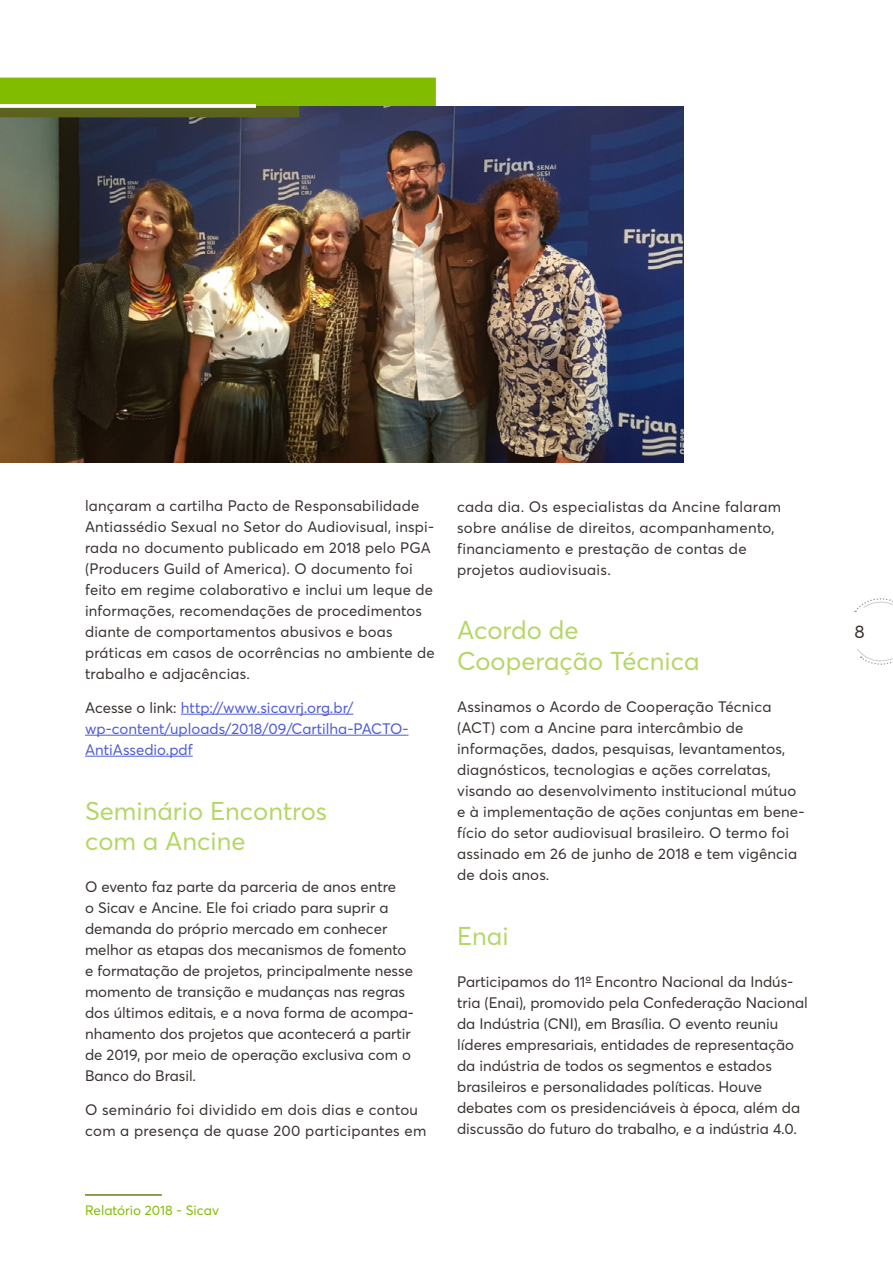
<style>
.page{position:relative;width:893px;height:1263px;background:#fff}
.page>*{position:absolute;margin:0;border:0;box-sizing:border-box;transform-origin:0 0}
.t1{font:25.5px/30.6px "Averta";color:#b4d766}
.t2{font:18px "Averta";color:#393230}
.t3{font:15px/21px "Averta";letter-spacing:.005em;color:#393230}
.t4{font:15px/21px "Averta";color:#4f5cd6}
.t5{font:13.5px "Averta";color:#82bc00}
.s1{color:#393230}
</style>
<div class="page">
<svg style="left:854px;top:598px;width:39px;height:67px"></svg>
<hr style="left:85px;top:1194px;width:77px;height:1px;background:#5a621c">
<hr style="left:181px;top:714px;width:172px;height:1px;background:#4f5cd6">
<hr style="left:85px;top:735px;width:323px;height:1px;background:#4f5cd6">
<hr style="left:85px;top:756px;width:108px;height:1px;background:#4f5cd6">
<img style="left:0;top:106px;width:684px;height:356px">
<div style="left:0;top:78px;width:436px;height:28px;background:#82bc00"></div>
<div style="left:0;top:106px;width:299px;height:11px;background:#5a621c"></div>
<svg style="left:0;top:104px;width:256px;height:4px"></svg>
<p class="t3" style="left:85px;top:495px;width:351px">lançaram a cartilha Pacto de Responsabilidade Antiassédio Sexual no Setor do Audiovisual, inspi&shy;rada no documento publicado em 2018 pelo PGA (Producers Guild of America). O documento foi feito em regime colaborativo e inclui um leque de informações, recomendações de procedimentos diante de comportamentos abusivos e boas práticas em casos de ocorrências no ambiente de trabalho e adjacências.</p>
<p class="t4" style="left:85px;top:696px;width:325px"><span class="s1">Acesse o link:</span> http://www.sicavrj.org.br/ wp-content/uploads/2018/09/Cartilha-PACTO-<br>AntiAssedio.pdf</p>
<h1 class="t1" style="left:85px;top:794px;width:244px">Seminário Encontros com a Ancine</h1>
<p class="t3" style="left:85px;top:876px;width:330px">O evento faz parte da parceria de anos entre<br>o Sicav e Ancine. Ele foi criado para suprir a demanda do próprio mercado em conhecer melhor as etapas dos mecanismos de fomento e formatação de projetos, principalmente nesse momento de transição e mudanças nas regras dos últimos editais, e a nova forma de acompa&shy;nhamento dos projetos que acontecerá a partir de 2019, por meio de operação exclusiva com o Banco do Brasil.</p>
<p class="t3" style="left:85px;top:1099px;width:343px">O seminário foi dividido em dois dias e contou com a presença de quase 200 participantes em</p>
<p class="t3" style="left:457px;top:495px;width:325px">cada dia. Os especialistas da Ancine falaram sobre análise de direitos, acompanhamento, financiamento e prestação de contas de projetos audiovisuais.</p>
<h1 class="t1" style="left:457px;top:614px;width:244px">Acordo de<br>Cooperação Técnica</h1>
<p class="t3" style="left:457px;top:696px;width:349px">Assinamos o Acordo de Cooperação Técnica (ACT) com a Ancine para intercâmbio de informações, dados, pesquisas, levantamentos, diagnósticos, tecnologias e ações correlatas, visando ao desenvolvimento institucional mútuo e à implementação de ações conjuntas em bene&shy;fício do setor audiovisual brasileiro. O termo foi assinado em 26 de junho de 2018 e tem vigência de dois anos.</p>
<h1 class="t1" style="left:457px;top:919px;width:53px">Enai</h1>
<p class="t3" style="left:457px;top:971px;width:352px">Participamos do 11º Encontro Nacional da Indús&shy;tria (Enai), promovido pela Confederação Nacional da Indústria (CNI), em Brasília. O evento reuniu líderes empresariais, entidades de representação da indústria de todos os segmentos e estados brasileiros e personalidades políticas. Houve debates com os presidenciáveis à época, além da discussão do futuro do trabalho, e a indústria 4.0.</p>
<p class="t5" style="left:85px;top:1200px;width:135px">Relatório 2018 - Sicav</p>
<p class="t2" style="left:854px;top:619px;width:12px">8</p>
</div>
